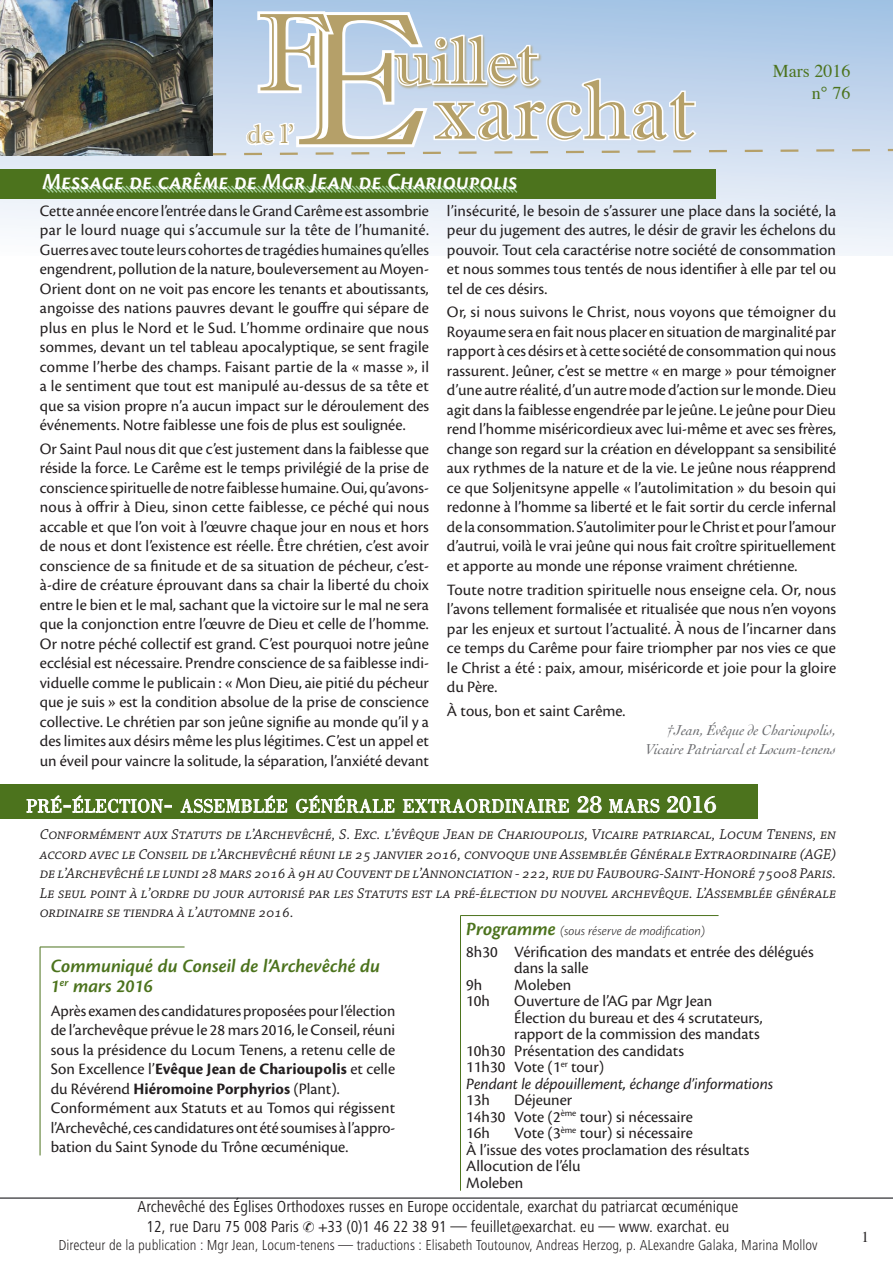
<style>
.page{position:relative;width:893px;height:1263px;background:#fff}
.page>*{position:absolute;margin:0;border:0;box-sizing:border-box;transform-origin:0 0}
.t1{font:187.5px "Imprint MT Shadow";color:#b5a069}
.t2{font:110.7px "Imprint MT Shadow";color:#b5a069}
.t3{font:84px "Imprint MT Shadow";color:#b5a069}
.t4{font:67.05px "Imprint MT Shadow";color:#b5a069}
.t5{font:27px "Imprint MT Shadow";color:#b5a069}
.t6{font:24px "Cronos Pro Semibold Subh It";letter-spacing:.01em;color:#fff}
.t7{font:italic 600 19.5px/19.5px "Cronos Pro";color:#4c731d}
.t8{font:18.9px "Bodoni";letter-spacing:.03em;color:#fff}
.t9{font:18px "Times";color:#4c731d}
.t10{font:16.5px/19.5px "Cronos Pro";color:#231f20;text-align:justify}
.t11{font:condensed 16.5px/19.8px "Frutiger Next LT";color:#231f20;text-align:center}
.t12{font:italic 16.5px "Cronos Pro";color:#231f20}
.t13{font:italic 15px/19.5px "Chaparral Pro";color:#231f20;text-align:justify}
.t14{font:300 condensed 15px "Frutiger Next LT";color:#231f20}
.t15{font:italic 15px/19.2px "Cochin";color:#6c6d70;text-align:right}
.t16{font:15px "Times";color:#231f20}
.t17{font:italic 300 13.5px "Cronos Pro";color:#231f20}
.s1{font-size:27px}
.s2{font-size:24px}
.s3{font-weight:600;font-size:19.5px;color:#4c731d}
.s4{font-weight:700}
</style>
<div class="page">
<svg style="left:0;top:0;width:893px;height:255px"></svg>
<hr style="left:0;top:1197px;width:893px;height:2px;background:#636366">
<img style="left:0;top:0;width:213px;height:155px">
<svg style="left:206px;top:8px;width:687px;height:148px"></svg>
<div style="left:0;top:169px;width:715px;height:30px;background:#4c731d"></div>
<svg style="left:42px;top:185px;width:476px;height:8px"></svg>
<div style="left:0;top:784px;width:758px;height:35px;background:#4c731d"></div>
<svg style="left:26px;top:795px;width:146px;height:18px"></svg>
<svg style="left:180px;top:795px;width:108px;height:18px"></svg>
<svg style="left:296px;top:795px;width:99px;height:18px"></svg>
<svg style="left:402px;top:798px;width:167px;height:15px"></svg>
<svg style="left:577px;top:795px;width:25px;height:18px"></svg>
<svg style="left:609px;top:798px;width:51px;height:15px"></svg>
<svg style="left:666px;top:795px;width:51px;height:18px"></svg>
<hr style="left:40px;top:947px;width:1px;height:208px;background:#4c731d">
<hr style="left:40px;top:947px;width:145px;height:1px;background:#4c731d">
<hr style="left:460px;top:916px;width:1px;height:275px;background:#4c731d">
<hr style="left:460px;top:915px;width:259px;height:1px;background:#4c731d">
<h2 class="t2" style="left:257px;top:-12px;width:76px">F</h2>
<h1 class="t1" style="left:295px;top:-30px;width:132px">E</h1>
<h3 class="t4" style="left:393px;top:21px;width:146px">uillet</h3>
<h3 class="t3" style="left:434px;top:61px;width:263px">xarchat</h3>
<h3 class="t5" style="left:247px;top:118px;width:49px">de l’</h3>
<h3 class="t6" style="left:43px;top:168px;width:476px">Message de carême de Mgr Jean de Charioupolis</h3>
<p class="t9" style="left:773px;top:54px;width:79px">Mars 2016</p>
<p class="t9" style="left:812px;top:76px;width:40px">n° 76</p>
<p class="t10" style="left:40px;top:201px;width:391px">Cette année encore l’entrée dans le Grand Carême est assombrie par le lourd nuage qui s’accumule sur la tête de l’humanité.<br>Guerres avec toute leurs cohortes de tragédies humaines qu’elles engendrent, pollution de la nature, bouleversement au Moyen-Orient dont on ne voit pas encore les tenants et aboutissants, angoisse des nations pauvres devant le gouffre qui sépare de plus en plus le Nord et le Sud. L’homme ordinaire que nous sommes, devant un tel tableau apocalyptique, se sent fragile comme l’herbe des champs. Faisant partie de la « masse », il a le sentiment que tout est manipulé au-dessus de sa tête et que sa vision propre n’a aucun impact sur le déroulement des événements. Notre faiblesse une fois de plus est soulignée.</p>
<p class="t10" style="left:40px;top:439px;width:391px">Or Saint Paul nous dit que c’est justement dans la faiblesse que réside la force. Le Carême est le temps privilégié de la prise de conscience spirituelle de notre faiblesse humaine. Oui, qu’avons&shy;nous à offrir à Dieu, sinon cette faiblesse, ce péché qui nous accable et que l’on voit à l’œuvre chaque jour en nous et hors de nous et dont l’existence est réelle. Être chrétien, c’est avoir conscience de sa finitude et de sa situation de pécheur, c’est&shy;à-dire de créature éprouvant dans sa chair la liberté du choix entre le bien et le mal, sachant que la victoire sur le mal ne sera que la conjonction entre l’œuvre de Dieu et celle de l’homme.<br>Or notre péché collectif est grand. C’est pourquoi notre jeûne ecclésial est nécessaire. Prendre conscience de sa faiblesse indi&shy;viduelle comme le publicain : « Mon Dieu, aie pitié du pécheur que je suis » est la condition absolue de la prise de conscience collective. Le chrétien par son jeûne signifie au monde qu’il y a des limites aux désirs même les plus légitimes. C’est un appel et un éveil pour vaincre la solitude, la séparation, l’anxiété devant</p>
<p class="t10" style="left:447px;top:201px;width:391px">l’insécurité, le besoin de s’assurer une place dans la société, la peur du jugement des autres, le désir de gravir les échelons du pouvoir. Tout cela caractérise notre société de consommation et nous sommes tous tentés de nous identifier à elle par tel ou tel de ces désirs.</p>
<p class="t10" style="left:447px;top:303px;width:391px">Or, si nous suivons le Christ, nous voyons que témoigner du Royaume sera en fait nous placer en situation de marginalité par rapport à ces désirs et à cette société de consommation qui nous rassurent. Jeûner, c’est se mettre « en marge » pour témoigner d’une autre réalité, d’un autre mode d’action sur le monde. Dieu agit dans la faiblesse engendrée par le jeûne. Le jeûne pour Dieu rend l’homme miséricordieux avec lui-même et avec ses frères, change son regard sur la création en développant sa sensibilité aux rythmes de la nature et de la vie. Le jeûne nous réapprend ce que Soljenitsyne appelle « l’autolimitation » du besoin qui redonne à l’homme sa liberté et le fait sortir du cercle infernal de la consommation. S’autolimiter pour le Christ et pour l’amour d’autrui, voilà le vrai jeûne qui nous fait croître spirituellement et apporte au monde une réponse vraiment chrétienne.</p>
<p class="t10" style="left:447px;top:580px;width:391px">Toute notre tradition spirituelle nous enseigne cela. Or, nous l’avons tellement formalisée et ritualisée que nous n’en voyons par les enjeux et surtout l’actualité. À nous de l’incarner dans ce temps du Carême pour faire triompher par nos vies ce que le Christ a été : paix, amour, miséricorde et joie pour la gloire du Père.</p>
<p class="t10" style="left:447px;top:701px;width:180px">À tous, bon et saint Carême.</p>
<p class="t15" style="left:645px;top:720px;width:192px">†Jean, Évêque de Charioupolis,<br>Vicaire Patriarcal et Locum-tenens</p>
<p class="t8" style="left:26px;top:795px;width:691px">PRÉ<span class="s1">-</span>ÉLECTION<span class="s1">-</span> ASSEMBLÉE GÉNÉRALE EXTRAORDINAIRE <span class="s2">28</span> MARS <span class="s2">2016</span></p>
<p class="t13" style="left:40px;top:825px;width:798px">Conformément aux Statuts de l’Archevêché, S. Exc. l’évêque Jean de Charioupolis, Vicaire patriarcal, Locum Tenens, en accord avec le Conseil de l’Archevêché réuni le 25 janvier 2016, convoque une Assemblée Générale Extraordinaire (AGE) de l’Archevêché le lundi 28 mars 2016 à 9h au Couvent de l’Annonciation - 222, rue du Faubourg-Saint-Honoré 75008 Paris.<br>Le seul point à l’ordre du jour autorisé par les Statuts est la pré-élection du nouvel archevêque. L’Assemblée générale ordinaire se tiendra à l’automne 2016.</p>
<p class="t10" style="left:466px;top:942px;width:349px">8h30 Vérification des mandats et entrée des délégués</p>
<p class="t10" style="left:514px;top:958px;width:76px">dans la salle</p>
<p class="t10" style="left:466px;top:975px;width:18px">9h</p>
<p class="t10" style="left:514px;top:975px;width:58px">Moleben</p>
<p class="t10" style="left:466px;top:991px;width:25px">10h</p>
<p class="t10" style="left:514px;top:991px;width:200px">Ouverture de l’AG par Mgr Jean</p>
<p class="t10" style="left:514px;top:1008px;width:250px">Élection du bureau et des 4 scrutateurs,</p>
<p class="t10" style="left:514px;top:1024px;width:247px">rapport de la commission des mandats</p>
<p class="t10" style="left:466px;top:1041px;width:219px">10h30 Présentation des candidats</p>
<p class="t10" style="left:466px;top:1057px;width:139px">11h30 Vote (1<sup>er</sup> tour)</p>
<p class="t12" style="left:466px;top:1074px;width:309px">Pendant le dépouillement, échange d’informations</p>
<p class="t10" style="left:466px;top:1090px;width:25px">13h</p>
<p class="t17" style="left:466px;top:923px;width:240px"><span class="s3">Programme</span> (sous réserve de modification)</p>
<p class="t7" style="left:51px;top:957px;width:331px">Communiqué du Conseil de l’Archevêché du<br>1<sup>er</sup> mars 2016</p>
<p class="t10" style="left:51px;top:1001px;width:346px;text-align:left">Après examen des candidatures proposées pour l’élection de l’archevêque prévue le 28 mars 2016, le Conseil, réuni sous la présidence du Locum Tenens, a retenu celle de Son Excellence l’<span class="s4">Evêque Jean de Charioupolis</span> et celle du Révérend <span class="s4">Hiéromoine Porphyrios</span> (Plant).<br>Conformément aux Statuts et au Tomos qui régissent l’Archevêché, ces candidatures ont été soumises à l’appro&shy;bation du Saint Synode du Trône œcuménique.</p>
<p class="t10" style="left:466px;top:1092px;width:228px;line-height:16.5px;text-align:left;text-indent:48px">Déjeuner<br>14h30 Vote (2<sup>ème</sup> tour) si nécessaire<br>16h</p>
<p class="t10" style="left:466px;top:1125px;width:285px;line-height:16.5px;text-align:left;text-indent:48px">Vote (3<sup>ème</sup> tour) si nécessaire<br>À l’issue des votes proclamation des résultats<br>Allocution de l’élu<br>Moleben</p>
<p class="t11" style="left:138px;top:1196px;width:602px">Archevêché des Églises Orthodoxes russes en Europe occidentale, exarchat du patriarcat œcuménique<br>12, rue Daru 75 008 Paris ✆ +33 (0)1 46 22 38 91 — feuillet@exarchat. eu — www. exarchat. eu</p>
<p class="t14" style="left:58px;top:1236px;width:761px">Directeur de la publication : Mgr Jean, Locum-tenens — traductions : Elisabeth Toutounov, Andreas Herzog, p. ALexandre Galaka, Marina Mollov</p>
<p class="t16" style="left:862px;top:1222px;width:9px">1</p>
</div>
